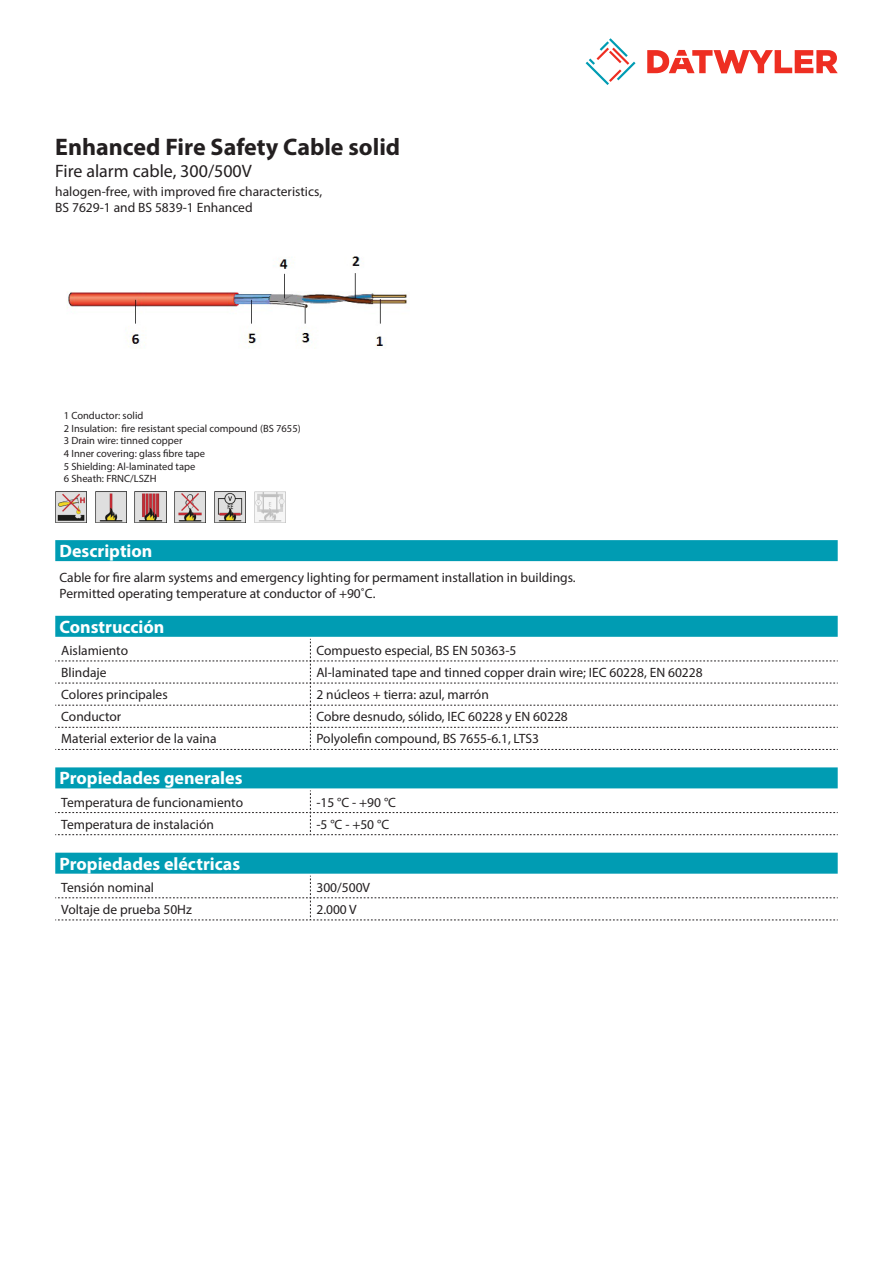
<style>
.page{position:relative;width:893px;height:1263px;background:#fff}
.page>*{position:absolute;margin:0;border:0;box-sizing:border-box;transform-origin:0 0}
.Product_Head{font:700 24px "Myriad Pro";color:#231f20}
.Standard_Head_Proper{font:700 18px "Myriad Pro";color:#fff}
.SubHead{font:18px "Myriad Pro";color:#231f20}
.myriad_light_propert{font:13.5px "Myriad Pro";color:#231f20}
.Standard_text{font:13.5px/16.2px "Myriad Pro";color:#231f20}
.imagetext{font:10.5px/12.6px "Myriad Pro";color:#231f20}
</style>
<div class="page">
<svg style="left:586px;top:38px;width:49px;height:47px"></svg>
<svg style="left:647px;top:50px;width:191px;height:23px"></svg>
<div style="left:55px;top:616px;width:783px;height:21px;background:#009cb3"></div>
<svg style="left:55px;top:639px;width:783px;height:111px"></svg>
<img style="left:67px;top:256px;width:340px;height:93px">
<div style="left:55px;top:540px;width:783px;height:21px;background:#009cb3"></div>
<img style="left:254px;top:491px;width:31px;height:31px">
<img style="left:214px;top:491px;width:31px;height:31px">
<img style="left:174px;top:491px;width:32px;height:31px">
<img style="left:135px;top:491px;width:31px;height:31px">
<img style="left:95px;top:491px;width:31px;height:31px">
<img style="left:55px;top:491px;width:32px;height:31px">
<div style="left:55px;top:767px;width:783px;height:21px;background:#009cb3"></div>
<svg style="left:55px;top:790px;width:783px;height:45px"></svg>
<div style="left:55px;top:853px;width:783px;height:21px;background:#009cb3"></div>
<svg style="left:55px;top:876px;width:783px;height:45px"></svg>
<p class="Product_Head" style="left:55px;top:131px;width:346px">Enhanced Fire Safety Cable solid</p>
<p class="SubHead" style="left:55px;top:160px;width:198px">Fire alarm cable, 300/500V</p>
<p class="Standard_text" style="left:55px;top:183px;width:268px">halogen-free, with improved fire characteristics,<br>BS 7629-1 and BS 5839-1 Enhanced</p>
<p class="imagetext" style="left:64px;top:409px;width:238px">1 Conductor: solid<br>2 Insulation: fire resistant special compound (BS 7655)<br>3 Drain wire: tinned copper<br>4 Inner covering: glass fibre tape<br>5 Shielding: Al-laminated tape<br>6 Sheath: FRNC/LSZH</p>
<p class="Standard_Head_Proper" style="left:60px;top:539px;width:94px">Description</p>
<p class="Standard_text" style="left:60px;top:569px;width:518px">Cable for fire alarm systems and emergency lighting for permament installation in buildings.<br>Permitted operating temperature at conductor of +90˚C.</p>
<p class="Standard_Head_Proper" style="left:60px;top:615px;width:106px">Construcción</p>
<p class="myriad_light_propert" style="left:61px;top:642px;width:68px">Aislamiento</p>
<p class="myriad_light_propert" style="left:316px;top:642px;width:202px">Compuesto especial, BS EN 50363-5</p>
<p class="myriad_light_propert" style="left:61px;top:664px;width:47px">Blindaje</p>
<p class="myriad_light_propert" style="left:316px;top:664px;width:388px">Al-laminated tape and tinned copper drain wire; IEC 60228, EN 60228</p>
<p class="myriad_light_propert" style="left:61px;top:686px;width:108px">Colores principales</p>
<p class="myriad_light_propert" style="left:316px;top:686px;width:174px">2 núcleos + tierra: azul, marrón</p>
<p class="myriad_light_propert" style="left:61px;top:708px;width:62px">Conductor</p>
<p class="myriad_light_propert" style="left:316px;top:708px;width:253px">Cobre desnudo, sólido, IEC 60228 y EN 60228</p>
<p class="myriad_light_propert" style="left:61px;top:730px;width:157px">Material exterior de la vaina</p>
<p class="myriad_light_propert" style="left:316px;top:730px;width:224px">Polyolefin compound, BS 7655-6.1, LTS3</p>
<p class="Standard_Head_Proper" style="left:60px;top:767px;width:184px">Propiedades generales</p>
<p class="myriad_light_propert" style="left:61px;top:794px;width:183px">Temperatura de funcionamiento</p>
<p class="myriad_light_propert" style="left:316px;top:794px;width:81px">-15 °C - +90 °C</p>
<p class="myriad_light_propert" style="left:61px;top:816px;width:154px">Temperatura de instalación</p>
<p class="myriad_light_propert" style="left:316px;top:816px;width:74px">-5 °C - +50 °C</p>
<p class="Standard_Head_Proper" style="left:60px;top:852px;width:182px">Propiedades eléctricas</p>
<p class="myriad_light_propert" style="left:61px;top:879px;width:94px">Tensión nominal</p>
<p class="myriad_light_propert" style="left:316px;top:879px;width:55px">300/500V</p>
<p class="myriad_light_propert" style="left:61px;top:901px;width:132px">Voltaje de prueba 50Hz</p>
<p class="myriad_light_propert" style="left:316px;top:901px;width:42px">2.000 V</p>
</div>
